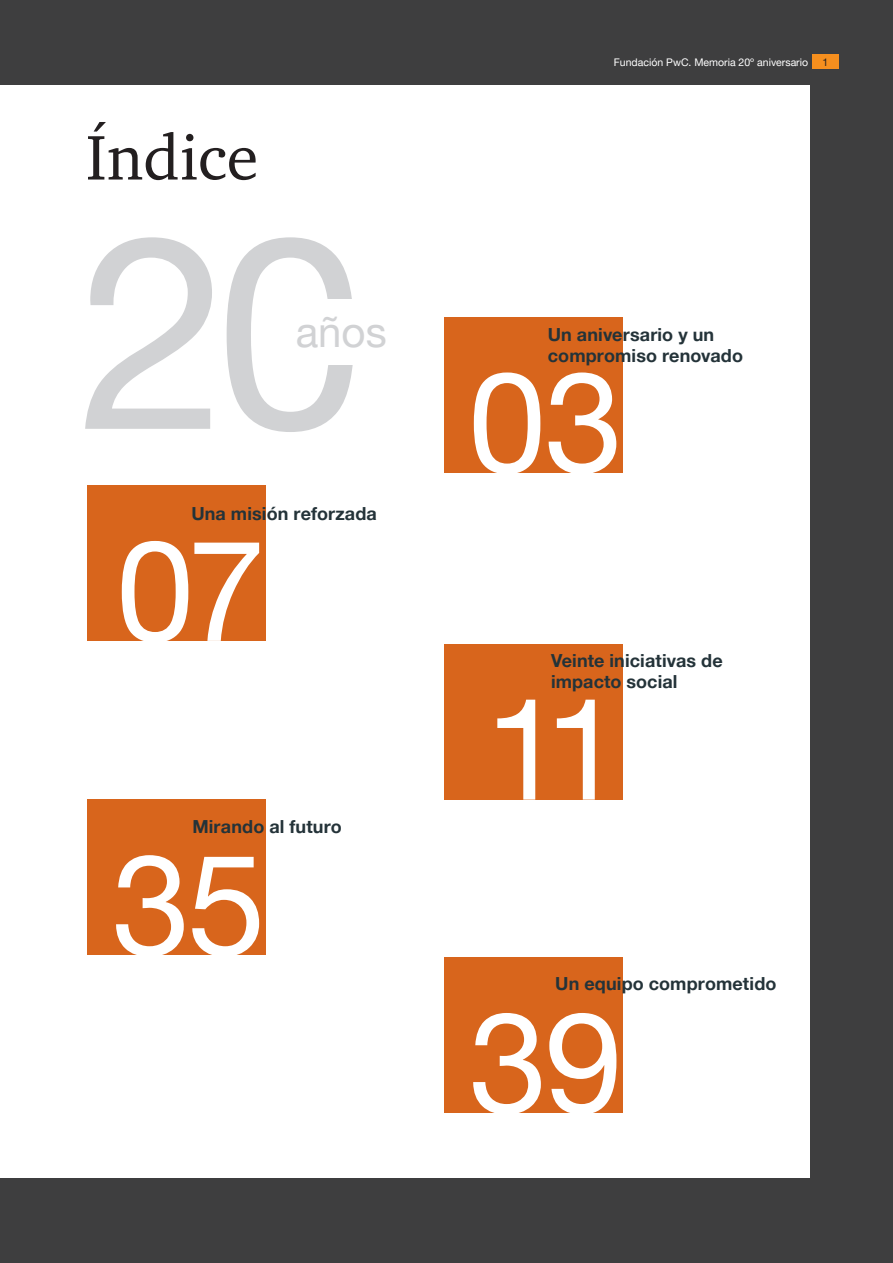
<style>
.page{position:relative;width:893px;height:1263px;background:#3e3e3f}
.page>*{position:absolute;margin:0;border:0;box-sizing:border-box;transform-origin:0 0}
.Body__Left{font:270px "Helvetica Neue LT Pro";color:#d1d2d4}
.Content_Number_94_pt{font:141px "Helvetica Neue LT Pro";letter-spacing:-.02em;color:#fff}
.t1{font:64.5px "ITC Charter Com";color:#231f20}
.t2{font:42px "Helvetica Neue LT Pro";color:#d1d2d4}
.Body_Text_-_Regular__Align_Left{font:700 18px/21px "Helvetica Neue LT Pro";letter-spacing:.005em;color:#243339}
.Caption_Small_Center{font:10.5px "Helvetica Neue LT Pro";color:#fff}
.Caption_Small_Center-2{font:10.5px "Helvetica Neue LT Pro";color:#231f20}
</style>
<div class="page">
<div style="left:0;top:85px;width:810px;height:1093px;background:#fff"></div>
<div style="left:444px;top:957px;width:179px;height:156px;background:#d8651c"></div>
<div style="left:87px;top:800px;width:179px;height:155px;background:#d8651c"></div>
<div style="left:444px;top:644px;width:179px;height:156px;background:#d8651c"></div>
<div style="left:87px;top:485px;width:179px;height:156px;background:#d8651c"></div>
<div style="left:444px;top:317px;width:179px;height:155px;background:#d8651c"></div>
<div style="left:812px;top:54px;width:27px;height:15px;background:#f68f1e"></div>
<p class="t1" style="left:86px;top:118px;width:174px">Índice</p>
<p class="Body__Left" style="left:79px;top:166px;width:288px">20</p>
<p class="t2" style="left:296px;top:306px;width:93px">años</p>
<p class="Body_Text_-_Regular__Align_Left" style="left:191px;top:502px;width:187px">Una misión reforzada</p>
<p class="Content_Number_94_pt" style="left:116px;top:504px;width:151px">07</p>
<p class="Body_Text_-_Regular__Align_Left" style="left:192px;top:816px;width:151px">Mirando al futuro</p>
<p class="Content_Number_94_pt" style="left:112px;top:818px;width:155px">35</p>
<p class="Caption_Small_Center" style="left:614px;top:55px;width:196px">Fundación PwC. Memoria 20º aniversario</p>
<p class="Caption_Small_Center-2" style="left:823px;top:55px;width:7px">1</p>
<p class="Body_Text_-_Regular__Align_Left" style="left:548px;top:324px;width:197px">Un aniversario y un compromiso renovado</p>
<p class="Content_Number_94_pt" style="left:468px;top:335px;width:157px">03</p>
<p class="Body_Text_-_Regular__Align_Left" style="left:551px;top:649px;width:173px">Veinte iniciativas de impacto social</p>
<p class="Content_Number_94_pt" style="left:485px;top:662px;width:139px">11</p>
<p class="Body_Text_-_Regular__Align_Left" style="left:555px;top:972px;width:223px">Un equipo comprometido</p>
<p class="Content_Number_94_pt" style="left:469px;top:976px;width:155px">39</p>
</div>
